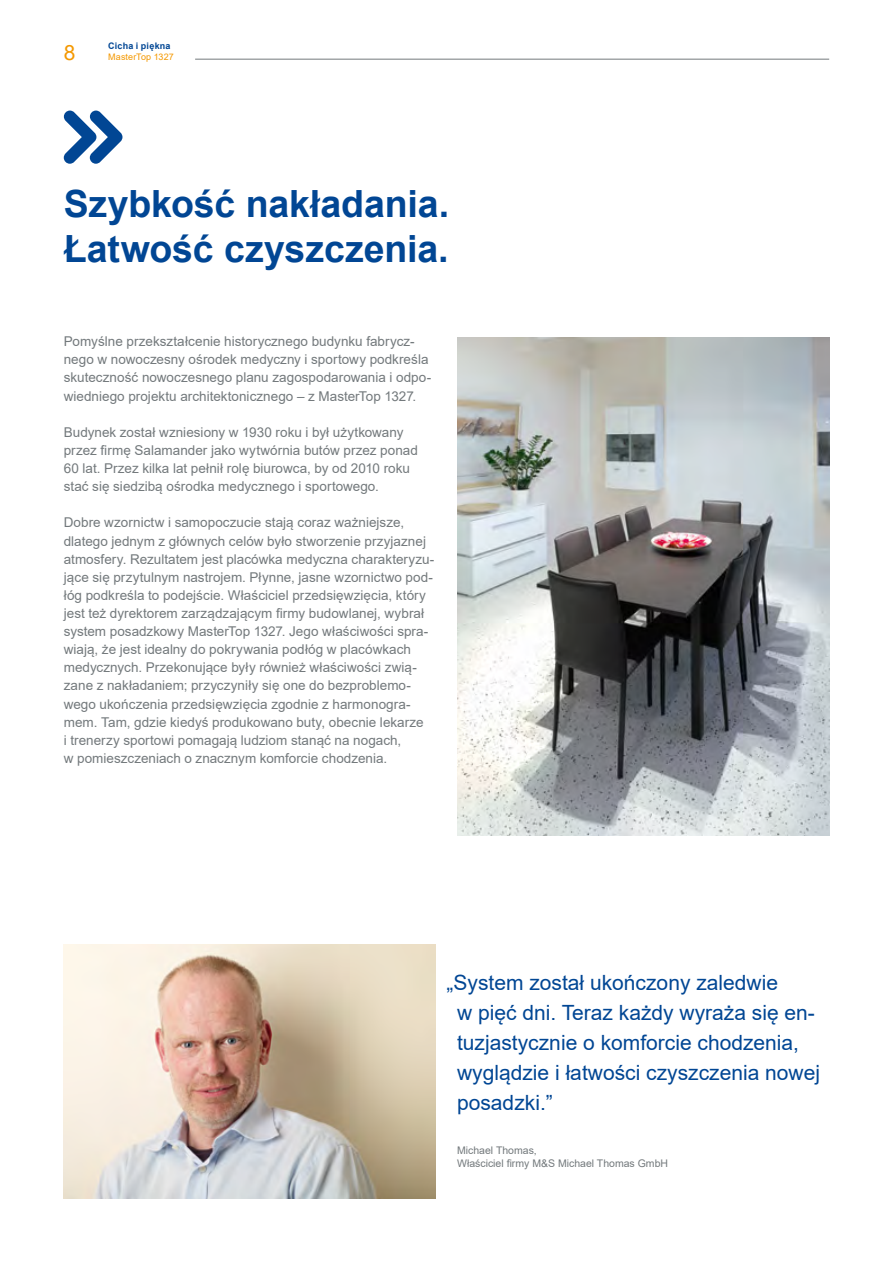
<style>
.page{position:relative;width:893px;height:1263px;background:#fff}
.page>*{position:absolute;margin:0;border:0;box-sizing:border-box;transform-origin:0 0}
.t1{font:700 37.5px/45px "Arial";letter-spacing:-.005em;color:#014694}
.t2{font:21px/30px "Arial";color:#014694}
.t3{font:21px "Arial";color:#f49800}
.t4{font:13.5px/18.1px "Arial";color:#73797c}
.t5{font:10.5px/13.5px "Arial";color:#73797c}
.t6{font:9px "Arial";letter-spacing:.015em;color:#f49800}
.t7{font:700 9px "Arial";letter-spacing:.025em;color:#014694}
</style>
<div class="page">
<hr style="left:108px;top:59px;width:721px;height:1px;background:#73797c">
<div style="left:108px;top:57px;width:87px;height:5px;background:#fff"></div>
<img style="left:64px;top:944px;width:372px;height:254px">
<img style="left:457px;top:337px;width:372px;height:498px">
<svg style="left:64px;top:111px;width:58px;height:53px"></svg>
<p class="t7" style="left:108px;top:40px;width:64px">Cicha i piękna</p>
<h2 class="t3" style="left:64px;top:38px;width:13px">8</h2>
<p class="t6" style="left:108px;top:50px;width:67px">MasterTop 1327</p>
<h1 class="t1" style="left:64px;top:182px;width:387px">Szybkość nakładania.<br>Łatwość czyszczenia.</h1>
<p class="t4" style="left:64px;top:332px;width:369px">Pomyślne przekształcenie historycznego budynku fabrycz&shy;nego w nowoczesny ośrodek medyczny i sportowy podkreśla skuteczność nowoczesnego planu zagospodarowania i odpo&shy;wiedniego projektu architektonicznego – z MasterTop 1327.</p>
<p class="t4" style="left:64px;top:423px;width:356px">Budynek został wzniesiony w 1930 roku i był użytkowany przez firmę Salamander jako wytwórnia butów przez ponad 60 lat. Przez kilka lat pełnił rolę biurowca, by od 2010 roku stać się siedzibą ośrodka medycznego i sportowego.</p>
<p class="t4" style="left:64px;top:513px;width:372px">Dobre wzornictw i samopoczucie stają coraz ważniejsze, dlatego jednym z głównych celów było stworzenie przyjaznej atmosfery. Rezultatem jest placówka medyczna charakteryzu&shy;jące się przytulnym nastrojem. Płynne, jasne wzornictwo pod&shy;łóg podkreśla to podejście. Właściciel przedsięwzięcia, który jest też dyrektorem zarządzającym firmy budowlanej, wybrał system posadzkowy MasterTop 1327. Jego właściwości spra&shy;wiają, że jest idealny do pokrywania podłóg w placówkach medycznych. Przekonujące były również właściwości zwią&shy;zane z nakładaniem; przyczyniły się one do bezproblemo&shy;wego ukończenia przedsięwzięcia zgodnie z harmonogra&shy;mem. Tam, gdzie kiedyś produkowano buty, obecnie lekarze<br>i trenerzy sportowi pomagają ludziom stanąć na nogach,<br>w pomieszczeniach o znacznym komforcie chodzenia.</p>
<h2 class="t2" style="left:457px;top:968px;width:364px;text-indent:-11px">„System został ukończony zaledwie<br>w pięć dni. Teraz każdy wyraża się en&shy;tuzjastycznie o komforcie chodzenia, wyglądzie i łatwości czyszczenia nowej posadzki.”</h2>
<p class="t5" style="left:457px;top:1143px;width:213px">Michael Thomas,<br>Właściciel firmy M&amp;S Michael Thomas GmbH</p>
</div>
